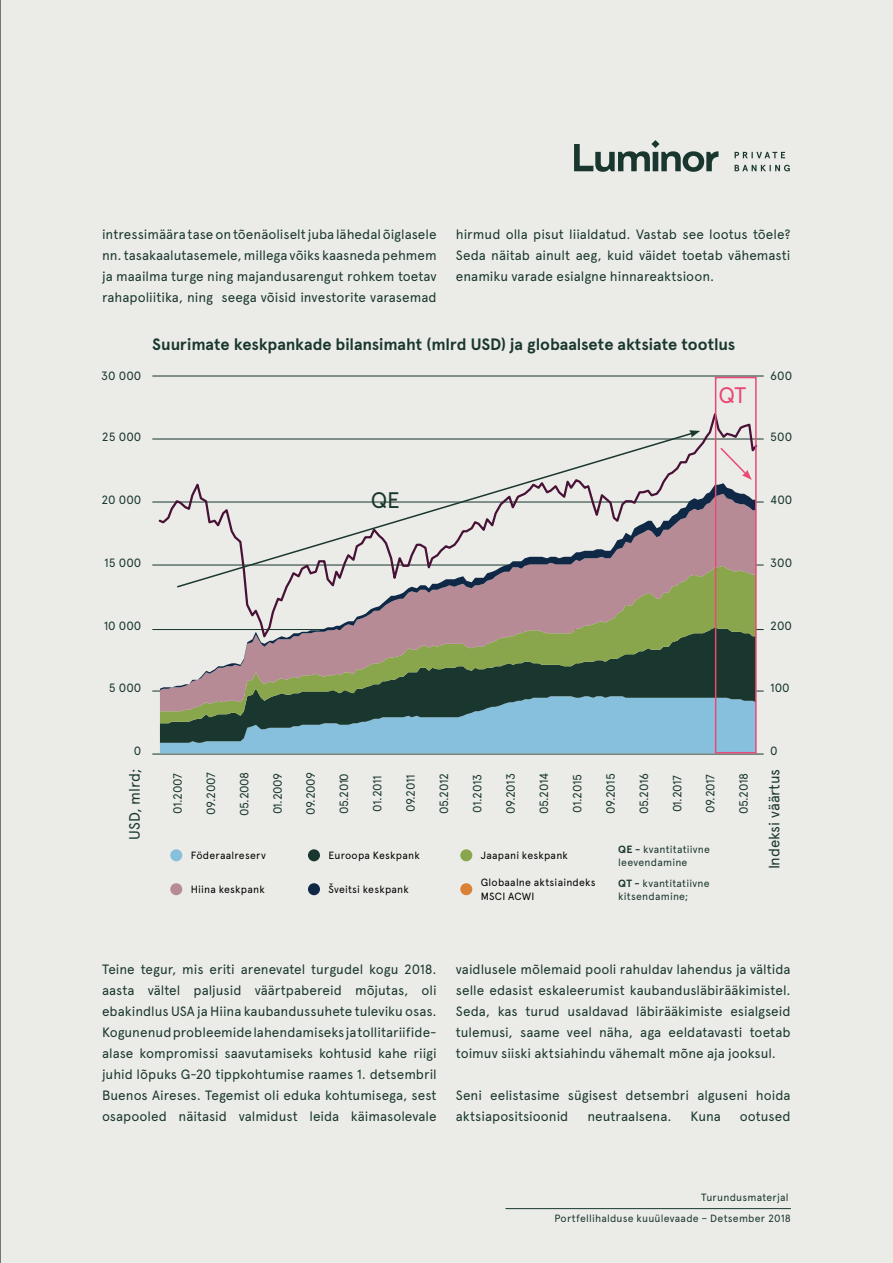
<style>
.page{position:relative;width:893px;height:1263px;background:#ebebe8}
.page>*{position:absolute;margin:0;border:0;box-sizing:border-box;transform-origin:0 0}
.t1{font:22.5px "Apercu Pro";color:#19372e}
.t2{font:22.5px "Apercu Pro";color:#e84a73}
.t3{font:700 16.5px "Apercu Pro";letter-spacing:-.005em;color:#19372e}
.t4{font:15px "Apercu Pro";letter-spacing:-.015em;color:#19372e}
.t5{font:13.5px/21px "Apercu Pro";color:#19372e;text-align:justify}
.t6{font:12px "Apercu Pro";letter-spacing:-.04em;color:#19372e}
.t7{font:12px "Apercu Pro";color:#17352d}
.t8{font:10.5px/13.5px "Apercu Pro";letter-spacing:.02em;color:#19372e}
.t9{font:10.5px/13.5px "Apercu Pro";letter-spacing:.02em;color:#000}
.s1{font-weight:700}
</style>
<div class="page">
<hr style="left:505px;top:1208px;width:286px;height:1px;background:#19372e">
<svg style="left:574px;top:140px;width:216px;height:32px"></svg>
<hr style="left:0;top:0;width:1px;height:1263px;background:#000">
<hr style="left:152px;top:629px;width:612px;height:1px;background:#17352d">
<hr style="left:152px;top:376px;width:612px;height:1px;background:#17352d">
<hr style="left:152px;top:439px;width:612px;height:1px;background:#17352d">
<hr style="left:152px;top:502px;width:612px;height:1px;background:#17352d">
<hr style="left:152px;top:565px;width:612px;height:1px;background:#17352d">
<hr style="left:152px;top:691px;width:612px;height:1px;background:#17352d">
<hr style="left:152px;top:754px;width:612px;height:1px;background:#17352d">
<div style="left:160px;top:743px;width:594px;height:10px;background:#87c0dc"></div>
<svg style="left:160px;top:723px;width:594px;height:20px;background:#75a9bf"></svg>
<svg style="left:160px;top:711px;width:594px;height:12px;background:#608d92"></svg>
<svg style="left:160px;top:690px;width:594px;height:21px;background:#4f6c69"></svg>
<svg style="left:160px;top:642px;width:594px;height:48px;background:#6f7a60"></svg>
<svg style="left:157px;top:405px;width:602px;height:237px"></svg>
<div style="left:170px;top:849px;width:12px;height:12px;background:#87c0dc;border-radius:50%"></div>
<div style="left:308px;top:849px;width:12px;height:12px;background:#19372e;border-radius:50%"></div>
<div style="left:460px;top:849px;width:12px;height:12px;background:#89a64d;border-radius:50%"></div>
<div style="left:170px;top:883px;width:12px;height:12px;background:#b68b96;border-radius:50%"></div>
<div style="left:308px;top:883px;width:12px;height:12px;background:#0f2846;border-radius:50%"></div>
<div style="left:460px;top:883px;width:12px;height:12px;background:#da8037;border-radius:50%"></div>
<svg style="left:175px;top:431px;width:519px;height:158px"></svg>
<svg style="left:689px;top:430px;width:11px;height:8px"></svg>
<svg style="left:719px;top:446px;width:33px;height:34px"></svg>
<div style="left:715px;top:377px;width:42px;height:376px;border:2px solid #e84a73"></div>
<p class="t5" style="left:102px;top:223px;width:336px">intressimäära tase on tõenäoliselt juba lähedal õiglasele nn. tasakaalutasemele, millega võiks kaasneda pehmem ja maailma turge ning majandusarengut rohkem toetav rahapoliitika, ning seega võisid investorite varasemad</p>
<p class="t5" style="left:456px;top:223px;width:336px">hirmud olla pisut liialdatud. Vastab see lootus tõele?<br>Seda näitab ainult aeg, kuid väidet toetab vähemasti enamiku varade esialgne hinnareaktsioon.</p>
<p class="t3" style="left:152px;top:332px;width:584px">Suurimate keskpankade bilansimaht (mlrd USD) ja globaalsete aktsiate tootlus</p>
<p class="t7" style="left:101px;top:366px;width:42px">30 000</p>
<p class="t7" style="left:770px;top:366px;width:23px">600</p>
<h1 class="t2" style="left:718px;top:378px;width:29px">QT</h1>
<p class="t7" style="left:102px;top:428px;width:41px">25 000</p>
<p class="t7" style="left:770px;top:428px;width:23px">500</p>
<p class="t7" style="left:101px;top:491px;width:42px">20 000</p>
<h1 class="t1" style="left:371px;top:483px;width:30px">QE</h1>
<p class="t7" style="left:770px;top:491px;width:24px">400</p>
<p class="t7" style="left:104px;top:554px;width:39px">15 000</p>
<p class="t7" style="left:770px;top:554px;width:23px">300</p>
<p class="t7" style="left:104px;top:617px;width:39px">10 000</p>
<p class="t7" style="left:770px;top:617px;width:23px">200</p>
<p class="t7" style="left:109px;top:678px;width:34px">5 000</p>
<p class="t7" style="left:770px;top:678px;width:21px">100</p>
<p class="t7" style="left:134px;top:741px;width:9px">0</p>
<p class="t7" style="left:770px;top:741px;width:9px">0</p>
<p class="t4" style="left:123px;top:839px;width:72px;rotate:-90deg">USD, mlrd;</p>
<p class="t4" style="left:763px;top:869px;width:102px;rotate:-90deg">Indeksi väärtus</p>
<p class="t6" style="left:169px;top:814px;width:42px;rotate:-90deg">01.2007</p>
<p class="t6" style="left:202px;top:815px;width:43px;rotate:-90deg">09.2007</p>
<p class="t6" style="left:235px;top:816px;width:46px;rotate:-90deg">05.2008</p>
<p class="t6" style="left:268px;top:814px;width:43px;rotate:-90deg">01.2009</p>
<p class="t6" style="left:302px;top:815px;width:45px;rotate:-90deg">09.2009</p>
<p class="t6" style="left:335px;top:814px;width:43px;rotate:-90deg">05.2010</p>
<p class="t6" style="left:368px;top:812px;width:37px;rotate:-90deg">01.2011</p>
<p class="t6" style="left:402px;top:812px;width:39px;rotate:-90deg">09.2011</p>
<p class="t6" style="left:435px;top:814px;width:42px;rotate:-90deg">05.2012</p>
<p class="t6" style="left:468px;top:813px;width:40px;rotate:-90deg">01.2013</p>
<p class="t6" style="left:502px;top:814px;width:42px;rotate:-90deg">09.2013</p>
<p class="t6" style="left:535px;top:814px;width:42px;rotate:-90deg">05.2014</p>
<p class="t6" style="left:568px;top:813px;width:40px;rotate:-90deg">01.2015</p>
<p class="t6" style="left:601px;top:814px;width:42px;rotate:-90deg">09.2015</p>
<p class="t6" style="left:635px;top:814px;width:42px;rotate:-90deg">05.2016</p>
<p class="t6" style="left:668px;top:812px;width:39px;rotate:-90deg">01.2017</p>
<p class="t6" style="left:701px;top:813px;width:41px;rotate:-90deg">09.2017</p>
<p class="t6" style="left:735px;top:814px;width:42px;rotate:-90deg">05.2018</p>
<p class="t9" style="left:191px;top:848px;width:77px">Föderaalreserv</p>
<p class="t9" style="left:328px;top:848px;width:93px">Euroopa Keskpank</p>
<p class="t9" style="left:481px;top:848px;width:89px">Jaapani keskpank</p>
<p class="t8" style="left:618px;top:842px;width:93px"><span class="s1">QE -</span> kvantitatiivne leevendamine</p>
<p class="t9" style="left:191px;top:882px;width:75px">Hiina keskpank</p>
<p class="t9" style="left:328px;top:882px;width:82px">Šveitsi keskpank</p>
<p class="t9" style="left:481px;top:875px;width:116px">Globaalne aktsiaindeks<br>MSCI ACWI</p>
<p class="t8" style="left:618px;top:875px;width:93px"><span class="s1">QT -</span> kvantitatiivne kitsendamine;</p>
<p class="t5" style="left:102px;top:958px;width:336px">Teine tegur, mis eriti arenevatel turgudel kogu 2018. aasta vältel paljusid väärtpabereid mõjutas, oli ebakindlus USA ja Hiina kaubandussuhete tuleviku osas.<br>Kogunenud probleemide lahendamiseks ja tollitariifide&shy;alase kompromissi saavutamiseks kohtusid kahe riigi juhid lõpuks G-20 tippkohtumise raames 1. detsembril Buenos Aireses. Tegemist oli eduka kohtumisega, sest osapooled näitasid valmidust leida käimasolevale</p>
<p class="t5" style="left:456px;top:958px;width:336px">vaidlusele mõlemaid pooli rahuldav lahendus ja vältida selle edasist eskaleerumist kaubandusläbirääkimistel.<br>Seda, kas turud usaldavad läbirääkimiste esialgseid tulemusi, saame veel näha, aga eeldatavasti toetab toimuv siiski aktsiahindu vähemalt mõne aja jooksul.</p>
<p class="t5" style="left:456px;top:1084px;width:336px">Seni eelistasime sügisest detsembri alguseni hoida aktsiapositsioonid</p>
<p class="t5" style="left:587px;top:1105px;width:86px">neutraalsena.</p>
<p class="t5" style="left:690px;top:1105px;width:32px">Kuna</p>
<p class="t5" style="left:740px;top:1105px;width:52px">ootused</p>
<p class="t8" style="left:701px;top:1190px;width:89px">Turundusmaterjal</p>
<p class="t8" style="left:554px;top:1211px;width:238px">Portfellihalduse kuuülevaade – Detsember 2018</p>
</div>
